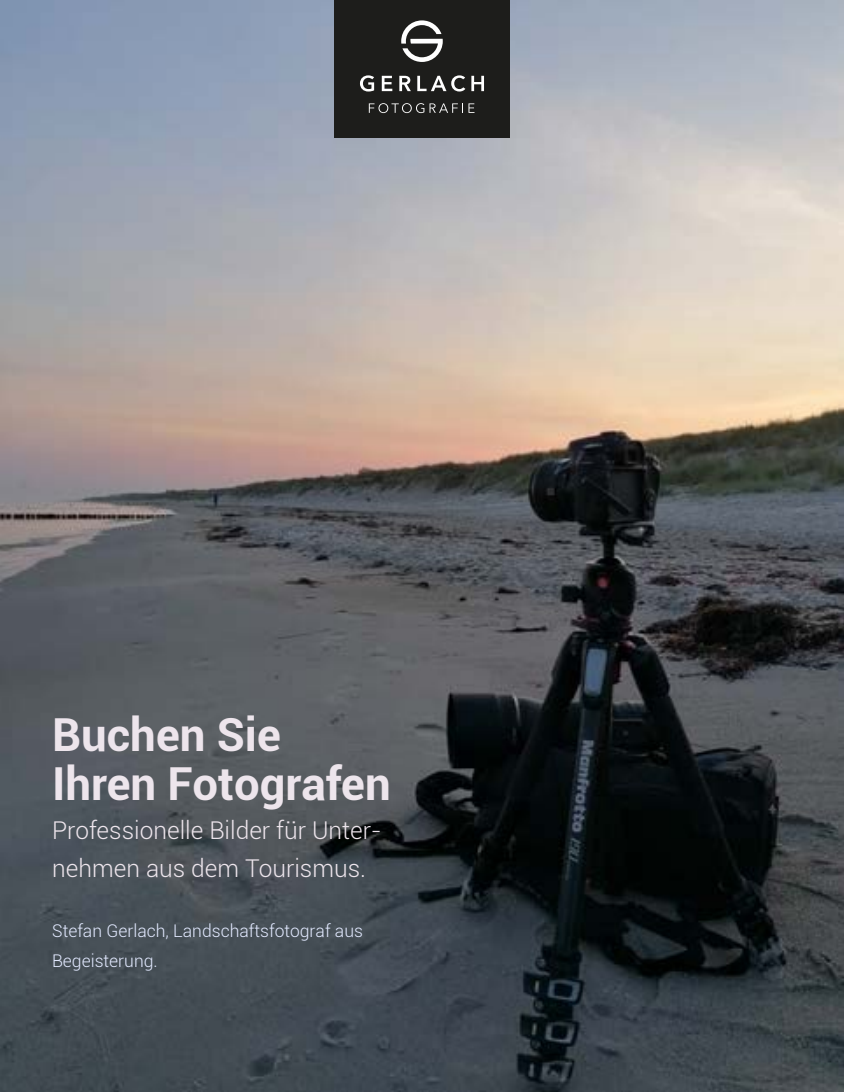
<style>
.page{position:relative;width:844px;height:1092px;background:#fff}
.page>*{position:absolute;margin:0;border:0;box-sizing:border-box;transform-origin:0 0}
.t1{font:700 45.5px/49px "Roboto";color:#ede5ec}
.t2{font:300 24.5px/38.5px "Roboto";color:#ede5ec}
.t3{font:300 17.5px/29.8px "Roboto";color:#e2e9ff}
</style>
<div class="page">
<img style="left:0;top:0;width:843px;height:1091px">
<div style="left:334px;top:0;width:175px;height:138px;background:#1d1d1b"></div>
<svg style="left:401px;top:20px;width:41px;height:42px"></svg>
<svg style="left:360px;top:75px;width:14px;height:16px"></svg>
<svg style="left:381px;top:76px;width:11px;height:15px"></svg>
<svg style="left:399px;top:76px;width:12px;height:15px"></svg>
<svg style="left:417px;top:75px;width:48px;height:16px"></svg>
<svg style="left:471px;top:76px;width:13px;height:15px"></svg>
<svg style="left:369px;top:103px;width:105px;height:10px"></svg>
<h1 class="t1" style="left:52px;top:708px;width:340px">Buchen Sie<br>Ihren Fotografen</h1>
<p class="t2" style="left:52px;top:810px;width:331px">Professionelle Bilder für Unter&shy;nehmen aus dem Tourismus.</p>
<p class="t3" style="left:52px;top:915px;width:312px">Stefan Gerlach, Landschaftsfotograf aus<br>Begeisterung.</p>
</div>
